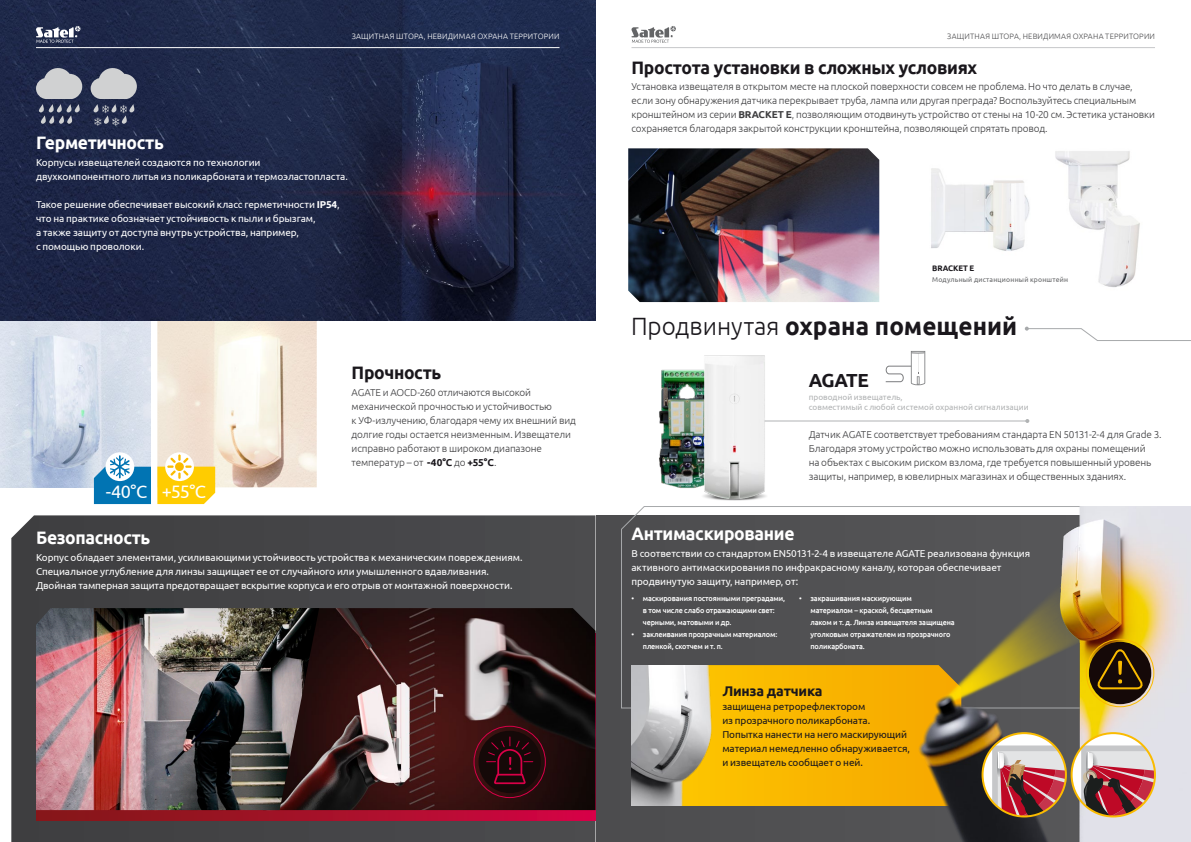
<style>
.page{position:relative;width:1191px;height:842px;background:#fff}
.page>*{position:absolute;margin:0;border:0;box-sizing:border-box;transform-origin:0 0}
.t1{font:700 25px "Ubuntu";color:#1a171c}
.t2{font:700 18.9px "Ubuntu";letter-spacing:-.04em;color:#1a171c}
.t3{font:700 18px "Ubuntu";letter-spacing:-.02em;color:#1a171c}
.t4{font:700 18px "Ubuntu";letter-spacing:-.02em;color:#fff}
.t5{font:18px "Ubuntu";color:#fff}
.t6{font:700 14px "Ubuntu";letter-spacing:-.02em;color:#1a171c}
.t7{font:300 10px/14px "Ubuntu";letter-spacing:-.015em;color:#3e3e40}
.t8{font:10px/14px "Ubuntu";letter-spacing:-.01em;color:#fff}
.t9{font:10px/14px "Ubuntu";letter-spacing:-.01em;color:#1a171c}
.t10{font:8.2px/9.9px "Ubuntu";color:#b1b3b4}
.t11{font:700 8px "Ubuntu";letter-spacing:-.01em;color:#1a171c}
.t12{font:300 7.8px "Ubuntu";letter-spacing:.02em;color:#4c4c4e}
.t13{font:300 7.8px "Ubuntu";letter-spacing:.02em;color:#fff}
.t14{font:500 7.5px/12px "Ubuntu";letter-spacing:-.02em;color:#fff}
.t15{font:7px "Ubuntu";letter-spacing:.03em;color:#646567}
.s1{font-weight:700}
.s2{font-weight:700;color:#1a171c}
.s3{font-weight:300}
</style>
<div class="page">
<img style="left:628px;top:148px;width:251px;height:154px">
<div style="left:595px;top:515px;width:564px;height:327px;background:#4d4d4f"></div>
<svg style="left:621px;top:506px;width:570px;height:203px"></svg>
<img style="left:595px;top:631px;width:1px;height:179px">
<svg style="left:900px;top:665px;width:10px;height:141px"></svg>
<img style="left:631px;top:665px;width:269px;height:141px">
<img style="left:910px;top:507px;width:281px;height:335px">
<svg style="left:982px;top:733px;width:84px;height:83px"></svg>
<svg style="left:997px;top:737px;width:22px;height:8px"></svg>
<svg style="left:992px;top:745px;width:74px;height:71px;background:#b07475"></svg>
<div style="left:981px;top:732px;width:86px;height:85px;border:2px solid #fabb00;border-radius:50%"></div>
<svg style="left:1071px;top:733px;width:84px;height:83px"></svg>
<svg style="left:1086px;top:736px;width:22px;height:9px"></svg>
<svg style="left:1081px;top:745px;width:74px;height:71px;background:#b47b7e"></svg>
<div style="left:1070px;top:732px;width:86px;height:85px;border:2px solid #fabb00;border-radius:50%"></div>
<img style="left:931px;top:168px;width:99px;height:83px">
<img style="left:1055px;top:151px;width:85px;height:136px">
<img style="left:659px;top:369px;width:13px;height:117px">
<hr style="left:719px;top:420px;width:308px;height:1px;background:#b1b3b4">
<svg style="left:1025px;top:419px;width:4px;height:4px"></svg>
<img style="left:672px;top:355px;width:123px;height:173px">
<svg style="left:885px;top:351px;width:40px;height:34px"></svg>
<svg style="left:631px;top:26px;width:45px;height:17px"></svg>
<hr style="left:631px;top:47px;width:524px;height:1px;background:#c6c7c9">
<svg style="left:1024px;top:327px;width:167px;height:14px"></svg>
<div style="left:1089px;top:642px;width:62px;height:62px;background:#150908;border-radius:50%"></div>
<svg style="left:1094px;top:649px;width:49px;height:41px"></svg>
<div style="left:1085px;top:639px;width:69px;height:68px;border:1px solid #fabb00;border-radius:50%"></div>
<div style="left:11px;top:515px;width:584px;height:327px;background:#444446"></div>
<svg style="left:36px;top:810px;width:559px;height:10px;background:#a70f2b"></svg>
<svg style="left:11px;top:320px;width:319px;height:200px"></svg>
<img style="left:0;top:320px;width:317px;height:168px">
<div style="left:152px;top:308px;width:5px;height:203px;background:#fff"></div>
<svg style="left:165px;top:452px;width:29px;height:29px"></svg>
<svg style="left:105px;top:452px;width:29px;height:29px"></svg>
<img style="left:319px;top:608px;width:276px;height:202px">
<img style="left:36px;top:608px;width:283px;height:202px">
<svg style="left:94px;top:454px;width:121px;height:50px"></svg>
<img style="left:0;top:0;width:595px;height:320px">
<svg style="left:91px;top:66px;width:46px;height:60px;background:#727789"></svg>
<svg style="left:36px;top:66px;width:46px;height:58px;background:#767b8c"></svg>
<svg style="left:36px;top:26px;width:44px;height:17px"></svg>
<hr style="left:36px;top:47px;width:523px;height:1px;background:#fff">
<div style="left:478px;top:731px;width:63px;height:62px;background:#150908;border-radius:50%"></div>
<div style="left:473px;top:726px;width:73px;height:72px;border:1px solid #d90048;border-radius:50%"></div>
<svg style="left:486px;top:736px;width:48px;height:49px"></svg>
<p class="t13" style="left:352px;top:32px;width:209px">ЗАЩИТНАЯ ШТОРА, НЕВИДИМАЯ ОХРАНА ТЕРРИТОРИИ</p>
<h3 class="t4" style="left:36px;top:132px;width:129px">Герметичность</h3>
<p class="t8" style="left:36px;top:155px;width:313px">Корпусы извещателей создаются по технологии двухкомпонентного литья из поликарбоната и термоэластопласта.</p>
<p class="t8" style="left:36px;top:197px;width:305px">Такое решение обеспечивает высокий класс герметичности <span class="s1">IP54</span>, что на практике обозначает устойчивость к пыли и брызгам,<br>а также защиту от доступа внутрь устройства, например,<br>с помощью проволоки.</p>
<h3 class="t5" style="left:106px;top:481px;width:102px">-40°C +55°C</h3>
<h3 class="t3" style="left:351px;top:362px;width:91px">Прочность</h3>
<p class="t7" style="left:351px;top:385px;width:226px">AGATE и AOCD-260 отличаются высокой механической прочностью и устойчивостью<br>к УФ-излучению, благодаря чему их внешний вид долгие годы остается неизменным. Извещатели исправно работают в широком диапазоне температур – от <span class="s2">-40°C</span> до <span class="s2">+55°C</span>.</p>
<h3 class="t4" style="left:36px;top:527px;width:116px">Безопасность</h3>
<p class="t8" style="left:36px;top:550px;width:488px">Корпус обладает элементами, усиливающими устойчивость устройства к механическим повреждениям.<br>Специальное углубление для линзы защищает ее от случайного или умышленного вдавливания.<br>Двойная тамперная защита предотвращает вскрытие корпуса и его отрыв от монтажной поверхности.</p>
<p class="t12" style="left:947px;top:32px;width:209px">ЗАЩИТНАЯ ШТОРА, НЕВИДИМАЯ ОХРАНА ТЕРРИТОРИИ</p>
<h3 class="t3" style="left:631px;top:56px;width:347px">Простота установки в сложных условиях</h3>
<p class="t7" style="left:631px;top:80px;width:525px">Установка извещателя в открытом месте на плоской поверхности совсем не проблема. Но что делать в случае, если зону обнаружения датчика перекрывает труба, лампа или другая преграда? Воспользуйтесь специальным кронштейном из серии <span class="s1">BRACKET E</span>, позволяющим отодвинуть устройство от стены на 10-20 см. Эстетика установки сохраняется благодаря закрытой конструкции кронштейна, позволяющей спрятать провод.</p>
<p class="t11" style="left:932px;top:264px;width:44px">BRACKET E</p>
<p class="t15" style="left:932px;top:275px;width:138px">Модульный дистанционный кронштейн</p>
<h1 class="t1" style="left:631px;top:311px;width:388px"><span class="s3">Продвинутая</span> охрана помещений</h1>
<h2 class="t2" style="left:809px;top:369px;width:61px">AGATE</h2>
<p class="t10" style="left:809px;top:392px;width:221px">проводной извещатель,<br>совместимый с любой системой охранной сигнализации</p>
<p class="t7" style="left:808px;top:427px;width:354px">Датчик AGATE соответствует требованиям стандарта EN 50131-2-4 для Grade 3.<br>Благодаря этому устройство можно использовать для охраны помещений<br>на объектах с высоким риском взлома, где требуется повышенный уровень защиты, например, в ювелирных магазинах и общественных зданиях.</p>
<h3 class="t4" style="left:631px;top:523px;width:164px">Антимаскирование</h3>
<p class="t8" style="left:631px;top:546px;width:400px">В соответствии со стандартом EN50131-2-4 в извещателе AGATE реализована функция активного антимаскирования по инфракрасному каналу, которая обеспечивает продвинутую защиту, например, от:</p>
<p class="t14" style="left:643px;top:592px;width:144px;text-indent:-11px">• маскирования постоянными преградами, в том числе слабо отражающими свет: черными, матовыми и др.</p>
<p class="t14" style="left:643px;top:628px;width:136px;text-indent:-11px">• заклеивания прозрачным материалом: пленкой, скотчем и т. п.</p>
<p class="t14" style="left:810px;top:592px;width:146px;text-indent:-11px">• закрашивания маскирующим материалом – краской, бесцветным лаком и т. д. Линза извещателя защищена уголковым отражателем из прозрачного поликарбоната.</p>
<h3 class="t6" style="left:722px;top:682px;width:102px">Линза датчика</h3>
<p class="t9" style="left:722px;top:699px;width:189px">защищена ретрорефлектором<br>из прозрачного поликарбоната.<br>Попытка нанести на него маскирующий материал немедленно обнаруживается, и извещатель сообщает о ней.</p>
</div>
